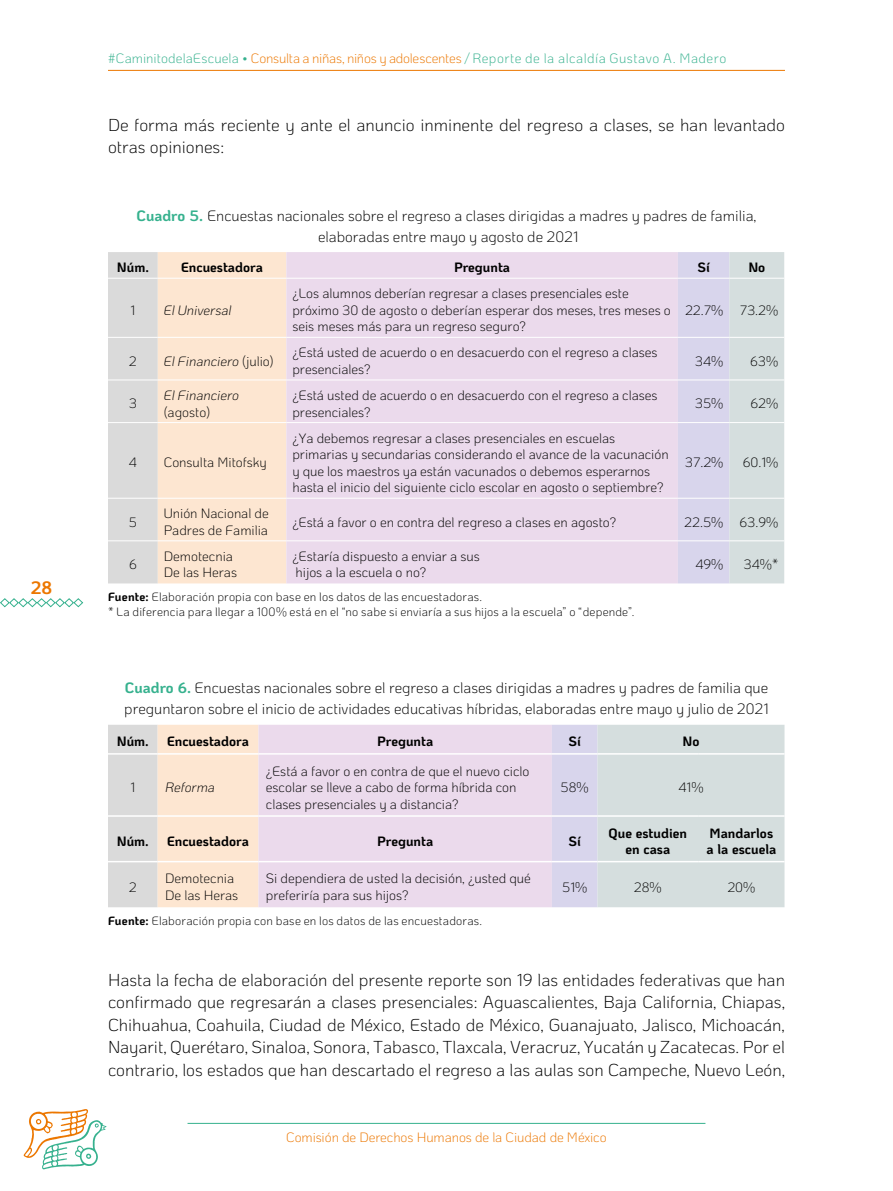
<style>
.page{position:relative;width:893px;height:1191px;background:#fff}
.page>*{position:absolute;margin:0;border:0;box-sizing:border-box;transform-origin:0 0}
.t1{font:700 18px "Ko Ho";color:#ec7700}
.t2{font:300 17.25px/22.5px "Ko Ho";color:#000}
.t3{font:300 15px/21px "Ko Ho";color:#000;text-align:center}
.t4{font:300 13.5px/16.5px "Ko Ho";color:#000}
.t5{font:700 13.5px/16.5px "Ko Ho";color:#000;text-align:center}
.t6{font:300 13.5px "Ko Ho";letter-spacing:.005em;color:#36b18e}
.t7{font:italic 300 13.5px "Ko Ho";color:#000}
.t8{font:300 13.5px "Ko Ho";letter-spacing:-.005em;color:#ec7700}
.t9{font:300 12px/15px "Ko Ho";letter-spacing:.015em;color:#000}
.s1{color:#ec7700}
.s2{font-weight:700;color:#36b18e}
.s3{font-style:normal}
.s4{font-weight:700}
</style>
<div class="page">
<hr style="left:188px;top:1123px;width:517px;height:1px;background:#36b18e">
<hr style="left:108px;top:70px;width:677px;height:1px;background:#ec7700">
<svg style="left:24px;top:1109px;width:83px;height:60px"></svg>
<svg style="left:0;top:598px;width:84px;height:10px"></svg>
<svg style="left:108px;top:252px;width:178px;height:331px;background:#f3e2d3"></svg>
<div style="left:286px;top:252px;width:392px;height:331px;background:#ebdaec"></div>
<svg style="left:678px;top:252px;width:106px;height:331px;background:#d6d9e4"></svg>
<hr style="left:108px;top:278px;width:50px;height:1px;background:#fff">
<hr style="left:158px;top:278px;width:128px;height:1px;background:#fff">
<hr style="left:286px;top:278px;width:392px;height:1px;background:#fff">
<hr style="left:678px;top:278px;width:51px;height:1px;background:#fff">
<hr style="left:729px;top:278px;width:55px;height:1px;background:#fff">
<hr style="left:108px;top:337px;width:50px;height:1px;background:#fff">
<hr style="left:158px;top:337px;width:128px;height:1px;background:#fff">
<hr style="left:286px;top:337px;width:392px;height:1px;background:#fff">
<hr style="left:678px;top:337px;width:51px;height:1px;background:#fff">
<hr style="left:729px;top:337px;width:55px;height:1px;background:#fff">
<hr style="left:108px;top:379px;width:50px;height:1px;background:#fff">
<hr style="left:158px;top:379px;width:128px;height:1px;background:#fff">
<hr style="left:286px;top:379px;width:392px;height:1px;background:#fff">
<hr style="left:678px;top:379px;width:51px;height:1px;background:#fff">
<hr style="left:729px;top:379px;width:55px;height:1px;background:#fff">
<hr style="left:108px;top:422px;width:50px;height:1px;background:#fff">
<hr style="left:158px;top:422px;width:128px;height:1px;background:#fff">
<hr style="left:286px;top:422px;width:392px;height:1px;background:#fff">
<hr style="left:678px;top:422px;width:51px;height:1px;background:#fff">
<hr style="left:729px;top:422px;width:55px;height:1px;background:#fff">
<hr style="left:108px;top:498px;width:50px;height:1px;background:#fff">
<hr style="left:158px;top:498px;width:128px;height:1px;background:#fff">
<hr style="left:286px;top:498px;width:392px;height:1px;background:#fff">
<hr style="left:678px;top:498px;width:51px;height:1px;background:#fff">
<hr style="left:729px;top:498px;width:55px;height:1px;background:#fff">
<hr style="left:108px;top:540px;width:50px;height:1px;background:#fff">
<hr style="left:158px;top:540px;width:128px;height:1px;background:#fff">
<hr style="left:286px;top:540px;width:392px;height:1px;background:#fff">
<hr style="left:678px;top:540px;width:51px;height:1px;background:#fff">
<hr style="left:729px;top:540px;width:55px;height:1px;background:#fff">
<svg style="left:108px;top:724px;width:150px;height:183px;background:#f0e2d4"></svg>
<div style="left:258px;top:725px;width:294px;height:182px;background:#ebdaec"></div>
<svg style="left:552px;top:725px;width:232px;height:182px;background:#d6dce1"></svg>
<hr style="left:108px;top:753px;width:50px;height:1px;background:#fff">
<hr style="left:158px;top:753px;width:100px;height:1px;background:#fff">
<hr style="left:258px;top:753px;width:294px;height:1px;background:#fff">
<hr style="left:552px;top:753px;width:45px;height:1px;background:#fff">
<hr style="left:597px;top:753px;width:101px;height:1px;background:#fff">
<hr style="left:698px;top:753px;width:86px;height:1px;background:#fff">
<hr style="left:108px;top:815px;width:50px;height:1px;background:#fff">
<hr style="left:158px;top:815px;width:100px;height:1px;background:#fff">
<hr style="left:258px;top:815px;width:294px;height:1px;background:#fff">
<hr style="left:552px;top:815px;width:45px;height:1px;background:#fff">
<hr style="left:597px;top:815px;width:101px;height:1px;background:#fff">
<hr style="left:698px;top:815px;width:86px;height:1px;background:#fff">
<hr style="left:108px;top:861px;width:50px;height:1px;background:#fff">
<hr style="left:158px;top:861px;width:100px;height:1px;background:#fff">
<hr style="left:258px;top:861px;width:294px;height:1px;background:#fff">
<hr style="left:552px;top:861px;width:45px;height:1px;background:#fff">
<hr style="left:597px;top:861px;width:101px;height:1px;background:#fff">
<hr style="left:698px;top:861px;width:86px;height:1px;background:#fff">
<h1 class="t1" style="left:31px;top:572px;width:23px">28</h1>
<p class="t6" style="left:108px;top:48px;width:620px">#CaminitodelaEscuela • <span class="s1">Consulta a niñas, niños y adolescentes</span> / Reporte de la alcaldía Gustavo A. Madero</p>
<p class="t2" style="left:108px;top:114px;width:678px">De forma más reciente y ante el anuncio inminente del regreso a clases, se han levantado otras opiniones:</p>
<p class="t3" style="left:136px;top:205px;width:621px"><span class="s2">Cuadro 5.</span> Encuestas nacionales sobre el regreso a clases dirigidas a madres y padres de familia, elaboradas entre mayo y agosto de 2021</p>
<p class="t5" style="left:117px;top:259px;width:32px">Núm.</p>
<p class="t5" style="left:181px;top:259px;width:83px">Encuestadora</p>
<p class="t5" style="left:454px;top:259px;width:58px">Pregunta</p>
<p class="t5" style="left:697px;top:259px;width:14px">Sí</p>
<p class="t5" style="left:748px;top:259px;width:18px">No</p>
<p class="t4" style="left:131px;top:302px;width:6px">1</p>
<p class="t7" style="left:164px;top:300px;width:69px">El Universal</p>
<p class="t4" style="left:292px;top:285px;width:380px">¿Los alumnos deberían regresar a clases presenciales este próximo 30 de agosto o deberían esperar dos meses, tres meses o seis meses más para un regreso seguro?</p>
<p class="t4" style="left:685px;top:302px;width:95px">22.7% 73.2%</p>
<p class="t4" style="left:129px;top:353px;width:9px">2</p>
<p class="t7" style="left:164px;top:350px;width:111px">El Financiero <span class="s3">(julio)</span></p>
<p class="t4" style="left:292px;top:345px;width:367px">¿Está usted de acuerdo o en desacuerdo con el regreso a clases presenciales?</p>
<p class="t4" style="left:695px;top:353px;width:30px">34%</p>
<p class="t4" style="left:750px;top:353px;width:30px">63%</p>
<p class="t4" style="left:129px;top:395px;width:10px">3</p>
<p class="t7" style="left:164px;top:385px;width:77px">El Financiero</p>
<p class="t4" style="left:164px;top:404px;width:48px">(agosto)</p>
<p class="t4" style="left:292px;top:387px;width:367px">¿Está usted de acuerdo o en desacuerdo con el regreso a clases presenciales?</p>
<p class="t4" style="left:695px;top:395px;width:30px">35%</p>
<p class="t4" style="left:750px;top:395px;width:29px">62%</p>
<p class="t4" style="left:129px;top:455px;width:10px">4</p>
<p class="t4" style="left:164px;top:455px;width:104px">Consulta Mitofsky</p>
<p class="t4" style="left:292px;top:430px;width:378px">¿Ya debemos regresar a clases presenciales en escuelas primarias y secundarias considerando el avance de la vacunación y que los maestros ya están vacunados o debemos esperarnos hasta el inicio del siguiente ciclo escolar en agosto o septiembre?</p>
<p class="t4" style="left:685px;top:455px;width:40px">37.2%</p>
<p class="t4" style="left:743px;top:455px;width:37px">60.1%</p>
<p class="t4" style="left:129px;top:514px;width:10px">5</p>
<p class="t4" style="left:164px;top:505px;width:106px">Unión Nacional de<br>Padres de Familia</p>
<p class="t4" style="left:292px;top:514px;width:325px">¿Está a favor o en contra del regreso a clases en agosto?</p>
<p class="t4" style="left:684px;top:514px;width:96px">22.5% 63.9%</p>
<p class="t4" style="left:129px;top:556px;width:9px">6</p>
<p class="t4" style="left:164px;top:548px;width:75px">Demotecnia<br>De las Heras</p>
<p class="t4" style="left:292px;top:548px;width:189px">¿Estaría dispuesto a enviar a sus hijos a la escuela o no?</p>
<p class="t4" style="left:695px;top:556px;width:30px">49%</p>
<p class="t4" style="left:744px;top:556px;width:36px">34%*</p>
<p class="t9" style="left:108px;top:590px;width:528px"><span class="s4">Fuente:</span> Elaboración propia con base en los datos de las encuestadoras.<br>* La diferencia para llegar a 100% está en el “no sabe si enviaría a sus hijos a la escuela” o “depende”.</p>
<p class="t3" style="left:124px;top:678px;width:646px;text-align:left"><span class="s2">Cuadro 6.</span> Encuestas nacionales sobre el regreso a clases dirigidas a madres y padres de familia que preguntaron sobre el inicio de actividades educativas híbridas, elaboradas entre mayo y julio de 2021</p>
<p class="t5" style="left:117px;top:733px;width:32px">Núm.</p>
<p class="t5" style="left:167px;top:733px;width:83px">Encuestadora</p>
<p class="t5" style="left:377px;top:733px;width:58px">Pregunta</p>
<p class="t5" style="left:568px;top:733px;width:14px">Sí</p>
<p class="t5" style="left:682px;top:733px;width:18px">No</p>
<p class="t4" style="left:130px;top:779px;width:6px">1</p>
<p class="t7" style="left:165px;top:777px;width:51px">Reforma</p>
<p class="t4" style="left:266px;top:762px;width:265px">¿Está a favor o en contra de que el nuevo ciclo escolar se lleve a cabo de forma híbrida con clases presenciales y a distancia?</p>
<p class="t4" style="left:561px;top:779px;width:30px">58%</p>
<p class="t4" style="left:678px;top:779px;width:27px">41%</p>
<p class="t5" style="left:117px;top:833px;width:32px">Núm.</p>
<p class="t5" style="left:167px;top:833px;width:83px">Encuestadora</p>
<p class="t5" style="left:377px;top:833px;width:58px">Pregunta</p>
<p class="t5" style="left:568px;top:833px;width:14px">Sí</p>
<p class="t5" style="left:609px;top:824px;width:80px">Que estudien en casa</p>
<p class="t5" style="left:706px;top:824px;width:71px;text-align:left">Mandarlos a la escuela</p>
<p class="t4" style="left:129px;top:878px;width:9px">2</p>
<p class="t4" style="left:165px;top:870px;width:75px">Demotecnia<br>De las Heras</p>
<p class="t4" style="left:266px;top:870px;width:266px">Si dependiera de usted la decisión, ¿usted qué preferiría para sus hijos?</p>
<p class="t4" style="left:562px;top:878px;width:27px">51%</p>
<p class="t4" style="left:634px;top:878px;width:29px">28%</p>
<p class="t4" style="left:727px;top:878px;width:29px">20%</p>
<p class="t9" style="left:108px;top:913px;width:376px"><span class="s4">Fuente:</span> Elaboración propia con base en los datos de las encuestadoras.</p>
<p class="t2" style="left:108px;top:969px;width:678px;text-align:justify">Hasta la fecha de elaboración del presente reporte son 19 las entidades federativas que han confirmado que regresarán a clases presenciales: Aguascalientes, Baja California, Chiapas, Chihuahua, Coahuila, Ciudad de México, Estado de México, Guanajuato, Jalisco, Michoacán, Nayarit, Querétaro, Sinaloa, Sonora, Tabasco, Tlaxcala, Veracruz, Yucatán y Zacatecas. Por el contrario, los estados que han descartado el regreso a las aulas son Campeche, Nuevo León,</p>
<p class="t8" style="left:286px;top:1126px;width:322px">Comisión de Derechos Humanos de la Ciudad de México</p>
</div>
